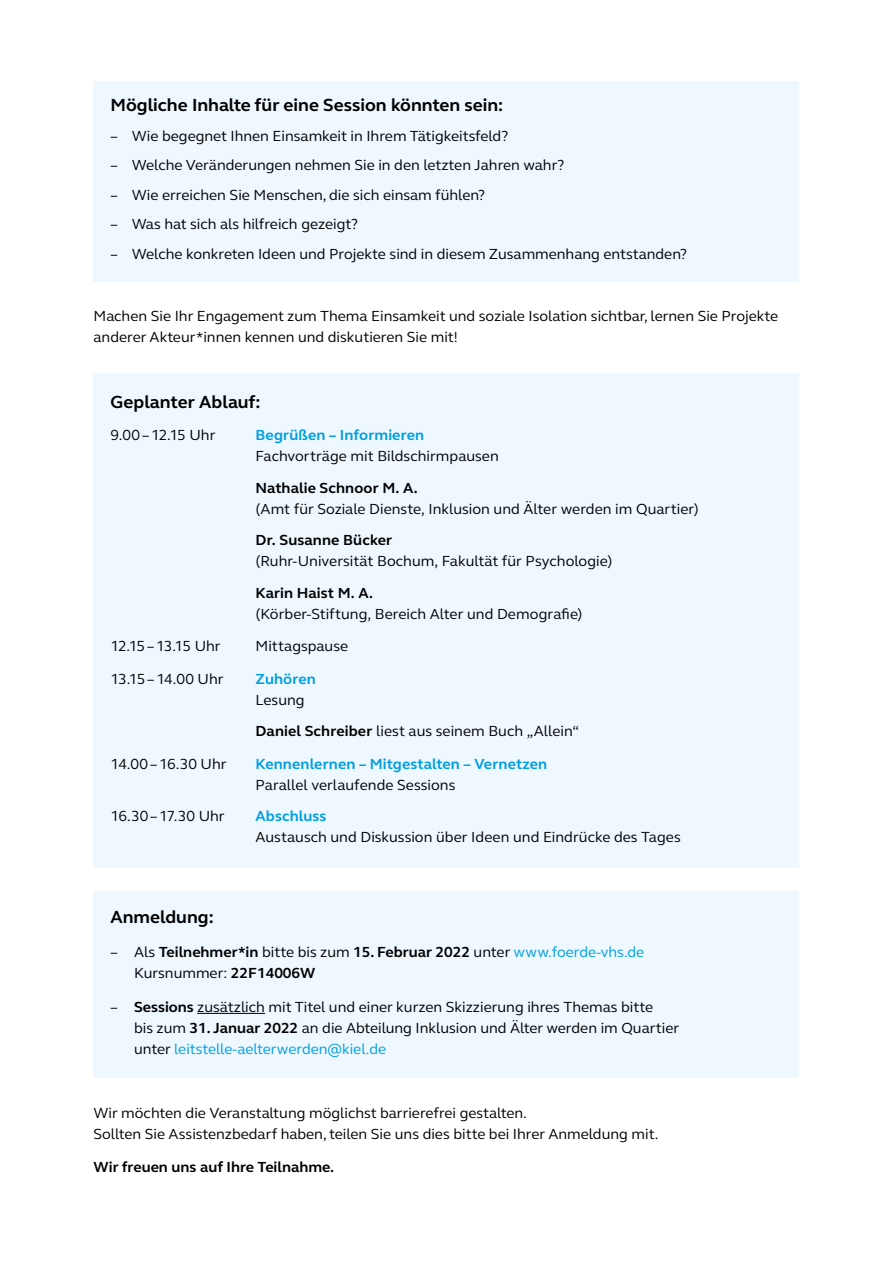
<style>
.page{position:relative;width:893px;height:1263px;background:#fff}
.page>*{position:absolute;margin:0;border:0;box-sizing:border-box;transform-origin:0 0}
.t1{font:700 18px "FS Elliot Pro";color:#000}
.t2{font:15px/21px "FS Elliot Pro";color:#000}
.t3{font:700 15px/21px "FS Elliot Pro";color:#000}
.t4{font:700 15px "FS Elliot Pro";letter-spacing:.01em;color:#009ee3}
.t5{font:15px "FS Elliot Pro";letter-spacing:-.055em;color:#000}
.t6{font:15px "FS Elliot Pro";letter-spacing:-.03em;color:#000}
.s1{font-weight:700;color:#009ee3}
.s2{font-weight:700}
.s3{font-weight:400}
.s4{font-weight:400;color:#009ee3}
.s5{color:#009ee3}
</style>
<div class="page">
<div style="left:94px;top:891px;width:705px;height:186px;background:#eef8fe"></div>
<div style="left:94px;top:81px;width:705px;height:200px;background:#eef8fe"></div>
<div style="left:94px;top:373px;width:705px;height:494px;background:#eef8fe"></div>
<hr style="left:197px;top:1013px;width:68px;height:1px;background:#000">
<p class="t1" style="left:111px;top:93px;width:394px">Mögliche Inhalte für eine Session könnten sein:</p>
<p class="t2" style="left:111px;top:125px;width:399px">– Wie begegnet Ihnen Einsamkeit in Ihrem Tätigkeitsfeld?</p>
<p class="t2" style="left:111px;top:154px;width:455px">– Welche Veränderungen nehmen Sie in den letzten Jahren wahr?</p>
<p class="t2" style="left:111px;top:184px;width:376px">– Wie erreichen Sie Menschen, die sich einsam fühlen?</p>
<p class="t2" style="left:111px;top:213px;width:249px">– Was hat sich als hilfreich gezeigt?</p>
<p class="t2" style="left:111px;top:243px;width:578px">– Welche konkreten Ideen und Projekte sind in diesem Zusammenhang entstanden?</p>
<p class="t2" style="left:94px;top:305px;width:686px">Machen Sie Ihr Engagement zum Thema Einsamkeit und soziale Isolation sichtbar, lernen Sie Projekte anderer Akteur*innen kennen und diskutieren Sie mit!</p>
<p class="t1" style="left:111px;top:390px;width:151px">Geplanter Ablauf:</p>
<p class="t2" style="left:111px;top:424px;width:106px">9.00–12.15 Uhr</p>
<p class="t2" style="left:256px;top:424px;width:245px"><span class="s1">Begrüßen – Informieren<br></span>Fachvorträge mit Bildschirmpausen</p>
<p class="t2" style="left:256px;top:477px;width:445px"><span class="s2">Nathalie Schnoor M. A.<br></span>(Amt für Soziale Dienste, Inklusion und Älter werden im Quartier)</p>
<p class="t2" style="left:256px;top:529px;width:358px"><span class="s2">Dr. Susanne Bücker<br></span>(Ruhr-Universität Bochum, Fakultät für Psychologie)</p>
<p class="t2" style="left:256px;top:582px;width:329px"><span class="s2">Karin Haist M. A.<br></span>(Körber-Stiftung, Bereich Alter und Demografie)</p>
<p class="t5" style="left:111px;top:636px;width:112px">12.15 – 13.15 Uhr</p>
<p class="t2" style="left:256px;top:635px;width:94px">Mittagspause</p>
<p class="t6" style="left:111px;top:669px;width:115px">13.15–14.00 Uhr</p>
<p class="t4" style="left:256px;top:669px;width:62px">Zuhören</p>
<p class="t2" style="left:256px;top:684px;width:325px;line-height:31.5px">Lesung<br><span class="s2">Daniel Schreiber</span> liest aus seinem Buch „Allein“</p>
<p class="t2" style="left:111px;top:753px;width:118px">14.00–16.30 Uhr</p>
<p class="t4" style="left:256px;top:754px;width:293px">Kennenlernen – Mitgestalten – Vernetzen</p>
<p class="t2" style="left:256px;top:774px;width:201px">Parallel verlaufende Sessions</p>
<p class="t2" style="left:111px;top:805px;width:116px">16.30–17.30 Uhr</p>
<p class="t4" style="left:256px;top:806px;width:73px">Abschluss</p>
<p class="t2" style="left:256px;top:826px;width:427px">Austausch und Diskussion über Ideen und Eindrücke des Tages</p>
<p class="t1" style="left:111px;top:905px;width:105px">Anmeldung:</p>
<p class="t3" style="left:134px;top:941px;width:512px;text-indent:-23px"><span class="s3">– Als</span> Teilnehmer*in <span class="s3">bitte bis zum</span> 15. Februar 2022 <span class="s3">unter</span> <span class="s4">www.foerde-vhs.de<br></span><span class="s3">Kursnummer:</span> 22F14006W</p>
<p class="t2" style="left:134px;top:996px;width:547px;text-indent:-23px">– <span class="s2">Sessions</span> zusätzlich mit Titel und einer kurzen Skizzierung ihres Themas bitte<br>bis zum <span class="s2">31. Januar 2022</span> an die Abteilung Inklusion und Älter werden im Quartier unter <span class="s5">leitstelle-aelterwerden@kiel.de</span></p>
<p class="t2" style="left:94px;top:1102px;width:566px">Wir möchten die Veranstaltung möglichst barrierefrei gestalten.<br>Sollten Sie Assistenzbedarf haben, teilen Sie uns dies bitte bei Ihrer Anmeldung mit.</p>
<p class="t3" style="left:94px;top:1156px;width:242px">Wir freuen uns auf Ihre Teilnahme.</p>
</div>
